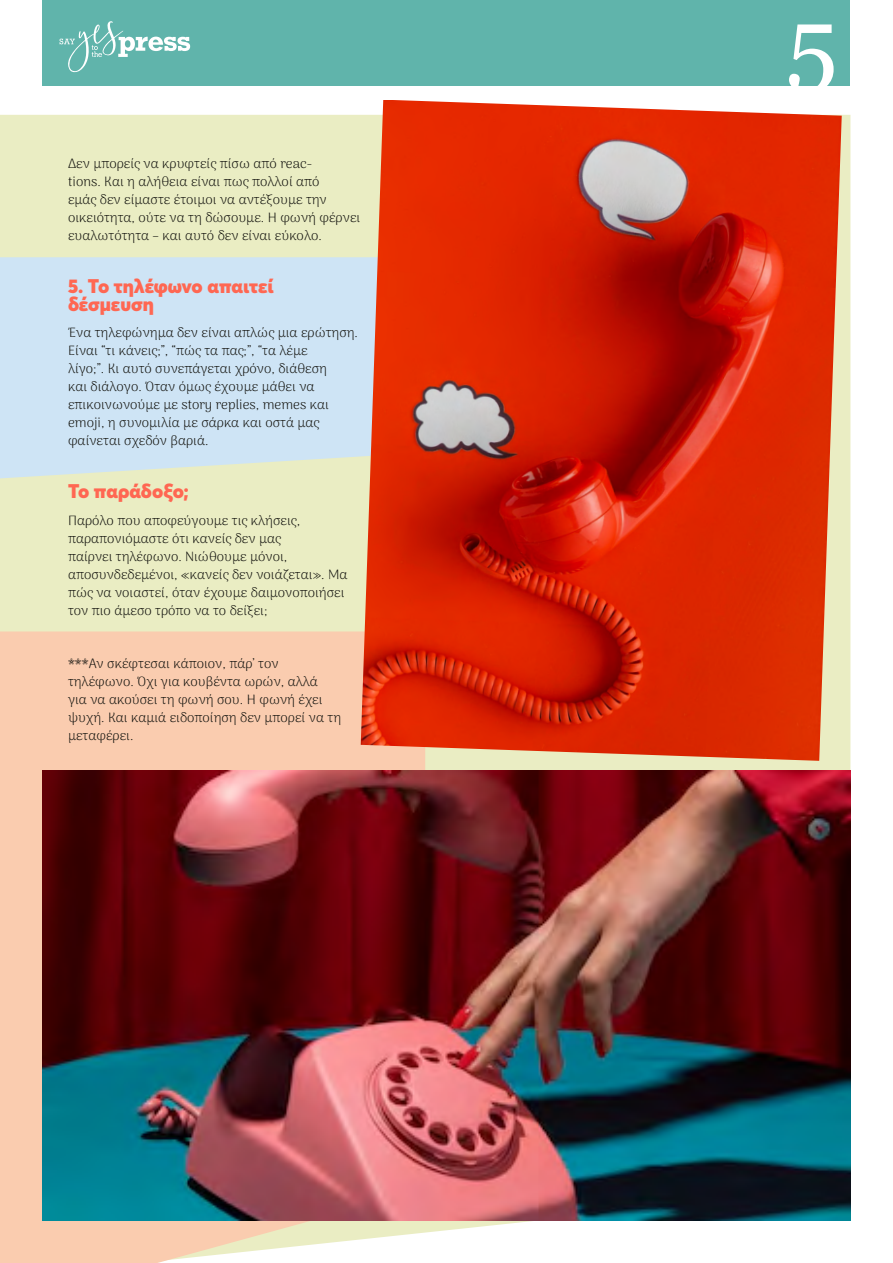
<style>
.page{position:relative;width:893px;height:1263px;background:#fff}
.page>*{position:absolute;margin:0;border:0;box-sizing:border-box;transform-origin:0 0}
.t1{font:97.5px "Georgia";color:#fff}
.t2{font:900 19.5px/18px "Averta";color:#ff6752}
.t3{font:100 13.5px/18px "Arima";color:#12120d}
</style>
<div class="page">
<div style="left:0;top:115px;width:850px;height:1118px;background:#eaedc3"></div>
<div style="left:43px;top:0;width:807px;height:85px;background:#60b4ab"></div>
<svg style="left:60px;top:21px;width:130px;height:51px"></svg>
<svg style="left:0;top:631px;width:425px;height:632px;background:#f7ceb2"></svg>
<div style="left:0;top:257px;width:361px;height:221px;background:#cee4f5"></div>
<img style="left:361px;top:100px;width:481px;height:661px">
<img style="left:43px;top:770px;width:807px;height:450px">
<p class="t3" style="left:68px;top:154px;width:294px">Δεν μπορείς να κρυφτείς πίσω από reac-<br>tions. Και η αλήθεια είναι πως πολλοί από<br>εμάς δεν είμαστε έτοιμοι να αντέξουμε την οικειότητα, ούτε να τη δώσουμε. Η φωνή φέρνει ευαλωτότητα – και αυτό δεν είναι εύκολο.</p>
<h2 class="t2" style="left:68px;top:276px;width:207px">5. Το τηλέφωνο απαιτεί δέσμευση</h2>
<p class="t3" style="left:68px;top:323px;width:291px">Ένα τηλεφώνημα δεν είναι απλώς μια ερώτηση.<br>Είναι “τι κάνεις;”, “πώς τα πας;”, “τα λέμε<br>λίγο;”. Κι αυτό συνεπάγεται χρόνο, διάθεση<br>και διάλογο. Όταν όμως έχουμε μάθει να επικοινωνούμε με story replies, memes και emoji, η συνομιλία με σάρκα και οστά μας φαίνεται σχεδόν βαριά.</p>
<h2 class="t2" style="left:68px;top:482px;width:122px">Το παράδοξο;</h2>
<p class="t3" style="left:68px;top:511px;width:281px">Παρόλο που αποφεύγουμε τις κλήσεις, παραπονιόμαστε ότι κανείς δεν μας<br>παίρνει τηλέφωνο. Νιώθουμε μόνοι, αποσυνδεδεμένοι, «κανείς δεν νοιάζεται». Μα πώς να νοιαστεί, όταν έχουμε δαιμονοποιήσει τον πιο άμεσο τρόπο να το δείξει;</p>
<p class="t3" style="left:68px;top:654px;width:275px">***Αν σκέφτεσαι κάποιον, πάρ’ τον τηλέφωνο. Όχι για κουβέντα ωρών, αλλά<br>για να ακούσει τη φωνή σου. Η φωνή έχει ψυχή. Και καμιά ειδοποίηση δεν μπορεί να τη μεταφέρει.</p>
<h1 class="t1" style="left:786px;top:-29px;width:53px">5</h1>
</div>
